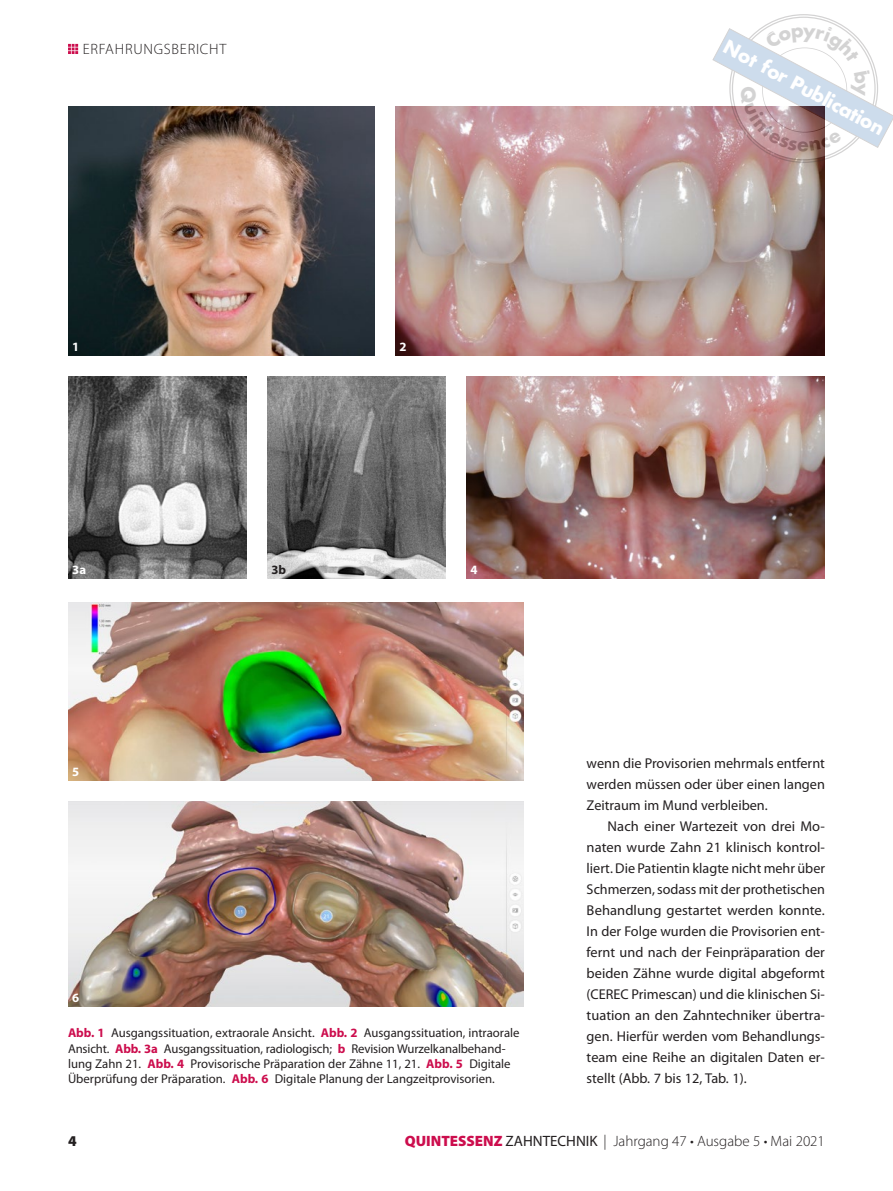
<style>
.page{position:relative;width:893px;height:1191px;background:#fff}
.page>*{position:absolute;margin:0;border:0;box-sizing:border-box;transform-origin:0 0}
.t1{font:700 21px "Futura T";color:#fff}
.t2{font:300 15px "Myriad Pro";color:#231f20}
.t3{font:300 15px "Myriad Pro";letter-spacing:.05em;color:#231f20}
.t4{font:900 15px "Myriad Pro";color:#231f20}
.t5{font:14.25px/21px "Myriad Pro";color:#231f20;text-align:justify}
.t6{font:12.75px/15.3px "Myriad Pro";color:#231f20}
.t7{font:700 12.75px "Myriad Pro";color:#fff}
.t8{font:700 12.75px "Myriad Pro";color:#231f20}
.s1{font-weight:700;color:#cc0d4d}
.s2{font-weight:900;color:#cc0d4d}
.s3{font-weight:400}
</style>
<div class="page">
<svg style="left:68px;top:44px;width:10px;height:10px"></svg>
<img style="left:68px;top:106px;width:306px;height:249px">
<img style="left:395px;top:106px;width:430px;height:249px">
<img style="left:68px;top:376px;width:178px;height:202px">
<img style="left:267px;top:376px;width:178px;height:202px">
<img style="left:466px;top:376px;width:359px;height:202px">
<img style="left:68px;top:602px;width:456px;height:178px">
<img style="left:68px;top:801px;width:456px;height:206px">
<svg style="left:712px;top:14px;width:181px;height:150px"></svg>
<p class="t3" style="left:83px;top:42px;width:145px">ErfAhrungsbEricht</p>
<p class="t7" style="left:72px;top:342px;width:9px">1</p>
<p class="t7" style="left:399px;top:342px;width:9px">2</p>
<h1 class="t1" style="left:729px;top:37px;width:181px;rotate:28deg">Not for Publication</h1>
<p class="t7" style="left:72px;top:564px;width:15px">3a</p>
<p class="t8" style="left:271px;top:564px;width:16px">3b</p>
<p class="t7" style="left:470px;top:564px;width:9px">4</p>
<p class="t7" style="left:72px;top:766px;width:9px">5</p>
<p class="t7" style="left:72px;top:993px;width:9px">6</p>
<p class="t6" style="left:68px;top:1026px;width:453px"><span class="s1">Abb. 1</span> Ausgangssituation, extraorale Ansicht. <span class="s1">Abb. 2</span> Ausgangssituation, intraorale Ansicht. <span class="s1">Abb. 3a</span> Ausgangssituation, radiologisch; <span class="s1">b</span> Revision Wurzelkanalbehand&shy;lung Zahn 21. <span class="s1">Abb. 4</span> Provisorische Präparation der Zähne 11, 21. <span class="s1">Abb. 5</span> Digitale Überprüfung der Präparation. <span class="s1">Abb. 6</span> Digitale Planung der Langzeitprovisorien.</p>
<p class="t5" style="left:587px;top:753px;width:240px">wenn die Provisorien mehrmals entfernt werden müssen oder über einen langen Zeitraum im Mund verbleiben.</p>
<p class="t5" style="left:587px;top:816px;width:240px;text-indent:21px">Nach einer Wartezeit von drei Mo&shy;naten wurde Zahn 21 klinisch kontrol&shy;liert. Die Patientin klagte nicht mehr über Schmerzen, sodass mit der prothetischen Behandlung gestartet werden konnte.<br>In der Folge wurden die Provisorien ent&shy;fernt und nach der Feinpräparation der beiden Zähne wurde digital abgeformt (CEREC Primescan) und die klinischen Si&shy;tuation an den Zahntechniker übertra&shy;gen. Hierfür werden vom Behandlungs&shy;team eine Reihe an digitalen Daten er&shy;stellt (Abb. 7 bis 12, Tab. 1).</p>
<p class="t4" style="left:68px;top:1135px;width:10px">4</p>
<p class="t2" style="left:405px;top:1134px;width:422px"><span class="s2">QUINTESSENZ</span> <span class="s3">ZAHNTECHNIK</span> | Jahrgang 47 • Ausgabe 5 • Mai 2021</p>
</div>
